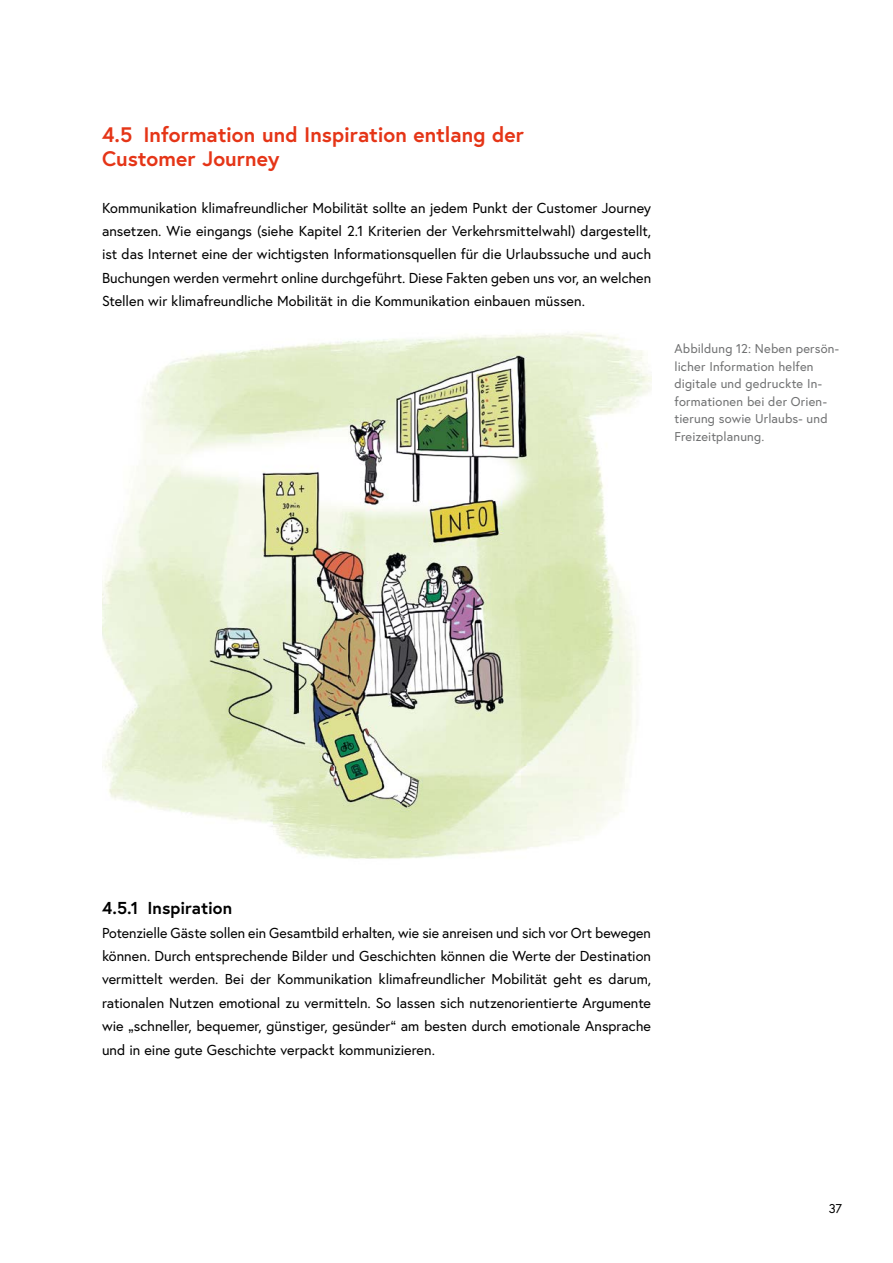
<style>
.page{position:relative;width:893px;height:1263px;background:#fff}
.page>*{position:absolute;margin:0;border:0;box-sizing:border-box;transform-origin:0 0}
.t1{font:700 21px/23.4px "Europa Austria";color:#e53517}
.t2{font:700 17.25px "Europa Austria";color:#000}
.p_Abstand_danach{font:14.4px/23.4px "Europa Austria";color:#000;text-align:justify}
.t3{font:12.75px/17.5px "Europa Austria";letter-spacing:.015em;color:#707172}
.t4{font:12.75px "Europa Austria";color:#000}
</style>
<div class="page">
<img style="left:102px;top:333px;width:549px;height:526px">
<h2 class="t1" style="left:102px;top:123px;width:423px">4.5 Information und Inspiration entlang der<br>Customer Journey</h2>
<p class="p_Abstand_danach" style="left:102px;top:196px;width:551px">Kommunikation klimafreundlicher Mobilität sollte an jedem Punkt der Customer Journey ansetzen. Wie eingangs (siehe Kapitel 2.1 Kriterien der Verkehrsmittelwahl) dargestellt, ist das Internet eine der wichtigsten Informationsquellen für die Urlaubssuche und auch Buchungen werden vermehrt online durchgeführt. Diese Fakten geben uns vor, an welchen Stellen wir klimafreundliche Mobilität in die Kommunikation einbauen müssen.</p>
<p class="t3" style="left:674px;top:339px;width:166px">Abbildung 12: Neben persön&shy;licher Information helfen digitale und gedruckte In&shy;formationen bei der Orien&shy;tierung sowie Urlaubs- und<br>Freizeitplanung.</p>
<h3 class="t2" style="left:102px;top:896px;width:132px">4.5.1 Inspiration</h3>
<p class="p_Abstand_danach" style="left:102px;top:921px;width:551px">Potenzielle Gäste sollen ein Gesamtbild erhalten, wie sie anreisen und sich vor Ort bewegen können. Durch entsprechende Bilder und Geschichten können die Werte der Destination vermittelt werden. Bei der Kommunikation klimafreundlicher Mobilität geht es darum, rationalen Nutzen emotional zu vermitteln. So lassen sich nutzenorientierte Argumente wie „schneller, bequemer, günstiger, gesünder“ am besten durch emotionale Ansprache und in eine gute Geschichte verpackt kommunizieren.</p>
<p class="t4" style="left:829px;top:1200px;width:15px">37</p>
</div>
